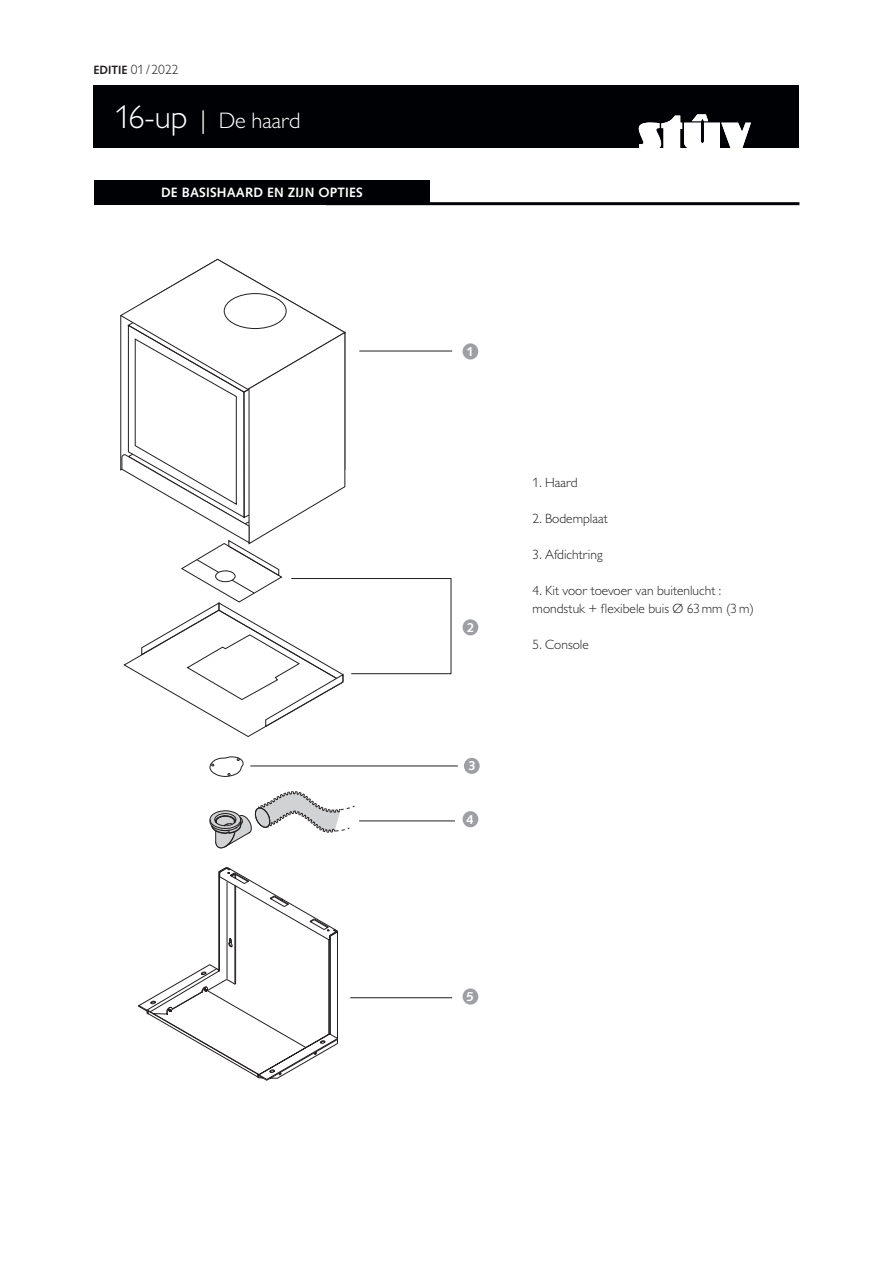
<style>
.page{position:relative;width:893px;height:1263px;background:#fff}
.page>*{position:absolute;margin:0;border:0;box-sizing:border-box;transform-origin:0 0}
.t1{font:300 22.5px "Gill Sans MT Pro";color:#fff}
.t2{font:300 13.5px/18px "Gill Sans MT Pro";color:#231f20}
.t3{font:700 13.5px "Syntax LT Std";letter-spacing:.01em;color:#fff}
.t4{font:700 13.05px "Syntax LT Std";color:#fff}
.s1{font-family:"Syntax LT Std";font-weight:700;font-size:12px}
.s2{font-size:33px}
.s3{font-size:25.5px}
</style>
<div class="page">
<div style="left:94px;top:85px;width:705px;height:63px;background:#000104"></div>
<hr style="left:326px;top:202px;width:473px;height:3px;background:#000104">
<div style="left:94px;top:180px;width:335px;height:25px;background:#000104"></div>
<svg style="left:639px;top:114px;width:112px;height:34px"></svg>
<svg style="left:209px;top:756px;width:35px;height:21px"></svg>
<svg style="left:209px;top:791px;width:146px;height:58px"></svg>
<svg style="left:138px;top:867px;width:200px;height:214px"></svg>
<div style="left:463px;top:343px;width:15px;height:16px;background:#9d9fa2;border-radius:50%"></div>
<div style="left:463px;top:619px;width:15px;height:16px;background:#9d9fa2;border-radius:50%"></div>
<div style="left:464px;top:758px;width:16px;height:16px;background:#9d9fa2;border-radius:50%"></div>
<div style="left:463px;top:811px;width:15px;height:16px;background:#9d9fa2;border-radius:50%"></div>
<div style="left:463px;top:988px;width:15px;height:17px;background:#9d9fa2;border-radius:50%"></div>
<hr style="left:250px;top:766px;width:208px;height:1px;background:#231f20">
<hr style="left:359px;top:351px;width:93px;height:1px;background:#231f20">
<svg style="left:120px;top:258px;width:331px;height:479px"></svg>
<hr style="left:350px;top:997px;width:102px;height:1px;background:#231f20">
<hr style="left:359px;top:821px;width:96px;height:1px;background:#231f20">
<p class="t2" style="left:94px;top:61px;width:87px"><span class="s1">EDITIE</span> 01/ 2022</p>
<h1 class="t1" style="left:115px;top:107px;width:187px"><span class="s2">16-up</span> <span class="s3">|</span> De haard</h1>
<p class="t3" style="left:161px;top:185px;width:203px">DE BASISHAARD EN ZIJN OPTIES</p>
<p class="t4" style="left:467px;top:344px;width:9px">1</p>
<p class="t4" style="left:467px;top:620px;width:9px">2</p>
<p class="t4" style="left:469px;top:758px;width:9px">3</p>
<p class="t4" style="left:467px;top:812px;width:9px">4</p>
<p class="t2" style="left:533px;top:473px;width:46px">1. Haard</p>
<p class="t2" style="left:533px;top:509px;width:77px">2. Bodemplaat</p>
<p class="t2" style="left:533px;top:545px;width:72px">3. Afdichtring</p>
<p class="t2" style="left:533px;top:581px;width:223px">4. Kit voor toevoer van buitenlucht : mondstuk + flexibele buis Ø 63mm (3m)</p>
<p class="t2" style="left:533px;top:635px;width:58px">5. Console</p>
<p class="t4" style="left:467px;top:989px;width:9px">5</p>
</div>
